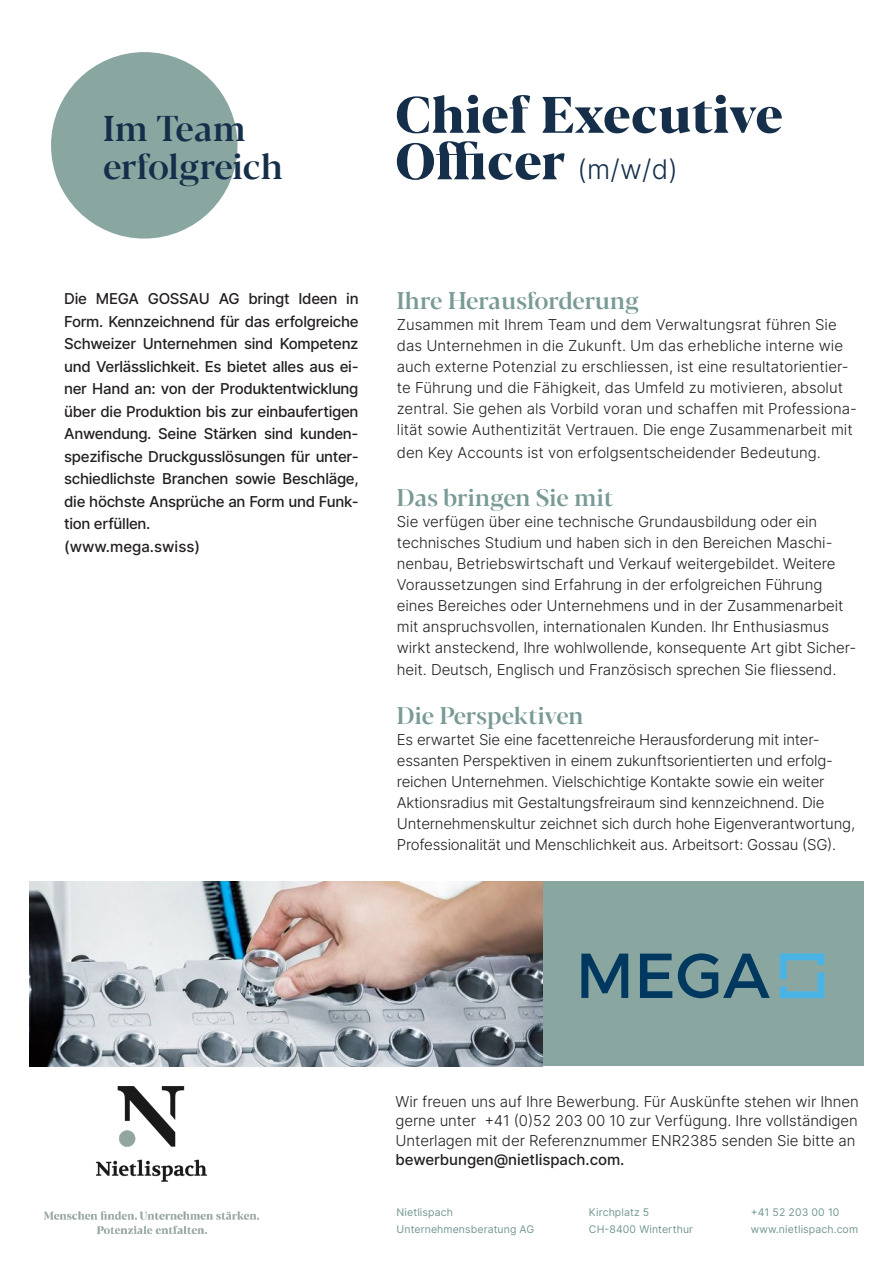
<style>
.page{position:relative;width:893px;height:1263px;background:#fff}
.page>*{position:absolute;margin:0;border:0;box-sizing:border-box;transform-origin:0 0}
.t1{font:800 51px/46.5px "Blacker Pro Display Trial";letter-spacing:.01em;color:#152f4a}
.t2{font:500 35.7px/38.1px "Blacker Pro Display Trial";letter-spacing:-.005em;color:#152f4a}
.t3{font:500 24px "Blacker Pro Display Trial";letter-spacing:.005em;color:#799a96}
.t4{font:300 15px/21px "Inter";letter-spacing:-.005em;color:#231f20}
.t5{font:500 15px/22.5px "Inter";letter-spacing:-.02em;color:#231f20}
.t6{font:10.5px/16.5px "Inter";letter-spacing:.01em;color:#739694}
.s1{font-family:"Inter";font-weight:300;font-size:27px}
</style>
<div class="page">
<div style="left:30px;top:881px;width:833px;height:185px;background:#8aa6a1"></div>
<img style="left:30px;top:881px;width:513px;height:185px">
<svg style="left:780px;top:953px;width:44px;height:45px"></svg>
<svg style="left:640px;top:954px;width:32px;height:44px"></svg>
<svg style="left:581px;top:954px;width:47px;height:44px"></svg>
<svg style="left:678px;top:953px;width:92px;height:45px"></svg>
<div style="left:51px;top:52px;width:186px;height:187px;background:#8aa6a1;border-radius:50%"></div>
<img style="left:45px;top:1087px;width:214px;height:146px">
<h2 class="t2" style="left:103px;top:108px;width:181px">Im Team erfolgreich</h2>
<h1 class="t1" style="left:395px;top:88px;width:389px">Chief Executive<br>Officer <span class="s1">(m/w/d)</span></h1>
<p class="t5" style="left:64px;top:287px;width:296px">Die MEGA GOSSAU AG bringt Ideen in Form. Kennzeichnend für das erfolgreiche Schweizer Unternehmen sind Kompetenz und Verlässlichkeit. Es bietet alles aus ei&shy;ner Hand an: von der Produktentwicklung über die Produktion bis zur einbaufertigen Anwendung. Seine Stärken sind kunden&shy;spezifische Druckgusslösungen für unter&shy;schiedlichste Branchen sowie Beschläge, die höchste Ansprüche an Form und Funk&shy;tion erfüllen.<br>(www.mega.swiss)</p>
<h3 class="t3" style="left:397px;top:285px;width:244px">Ihre Herausforderung</h3>
<p class="t4" style="left:397px;top:314px;width:461px">Zusammen mit Ihrem Team und dem Verwaltungsrat führen Sie das Unternehmen in die Zukunft. Um das erhebliche interne wie auch externe Potenzial zu erschliessen, ist eine resultatorientier&shy;te Führung und die Fähigkeit, das Umfeld zu motivieren, absolut zentral. Sie gehen als Vorbild voran und schaffen mit Professiona&shy;lität sowie Authentizität Vertrauen. Die enge Zusammenarbeit mit</p>
<p class="t4" style="left:397px;top:442px;width:425px">den Key Accounts ist von erfolgsentscheidender Bedeutung.</p>
<h3 class="t3" style="left:397px;top:481px;width:218px">Das bringen Sie mit</h3>
<p class="t4" style="left:397px;top:511px;width:461px">Sie verfügen über eine technische Grundausbildung oder ein technisches Studium und haben sich in den Bereichen Maschi&shy;nenbau, Betriebswirtschaft und Verkauf weitergebildet. Weitere Voraussetzungen sind Erfahrung in der erfolgreichen Führung eines Bereiches oder Unternehmens und in der Zusammenarbeit mit anspruchsvollen, internationalen Kunden. Ihr Enthusiasmus wirkt ansteckend, Ihre wohlwollende, konsequente Art gibt Sicher-</p>
<p class="t4" style="left:397px;top:659px;width:441px">heit. Deutsch, Englisch und Französisch sprechen Sie fliessend.</p>
<h3 class="t3" style="left:397px;top:699px;width:188px">Die Perspektiven</h3>
<p class="t4" style="left:397px;top:728px;width:460px">Es erwartet Sie eine facettenreiche Herausforderung mit inter&shy;essanten Perspektiven in einem zukunftsorientierten und erfolg&shy;reichen Unternehmen. Vielschichtige Kontakte sowie ein weiter Aktionsradius mit Gestaltungsfreiraum sind kennzeichnend. Die Unternehmenskultur zeichnet sich durch hohe Eigenverantwortung, Professionalität und Menschlichkeit aus. Arbeitsort: Gossau (SG).</p>
<p class="t4" style="left:395px;top:1091px;width:465px;line-height:19.5px;text-align:justify">Wir freuen uns auf Ihre Bewerbung. Für Auskünfte stehen wir Ihnen gerne unter +41 (0)52 203 00 10 zur Verfügung. Ihre vollständigen Unterlagen mit der Referenznummer ENR2385 senden Sie bitte an</p>
<p class="t5" style="left:395px;top:1148px;width:231px">bewerbungen@nietlispach.com.</p>
<p class="t6" style="left:396px;top:1204px;width:139px">Nietlispach<br>Unternehmensberatung AG</p>
<p class="t6" style="left:589px;top:1204px;width:106px">Kirchplatz 5<br>CH-8400 Winterthur</p>
<p class="t6" style="left:751px;top:1204px;width:109px">+41 52 203 00 10 www.nietlispach.com</p>
</div>
